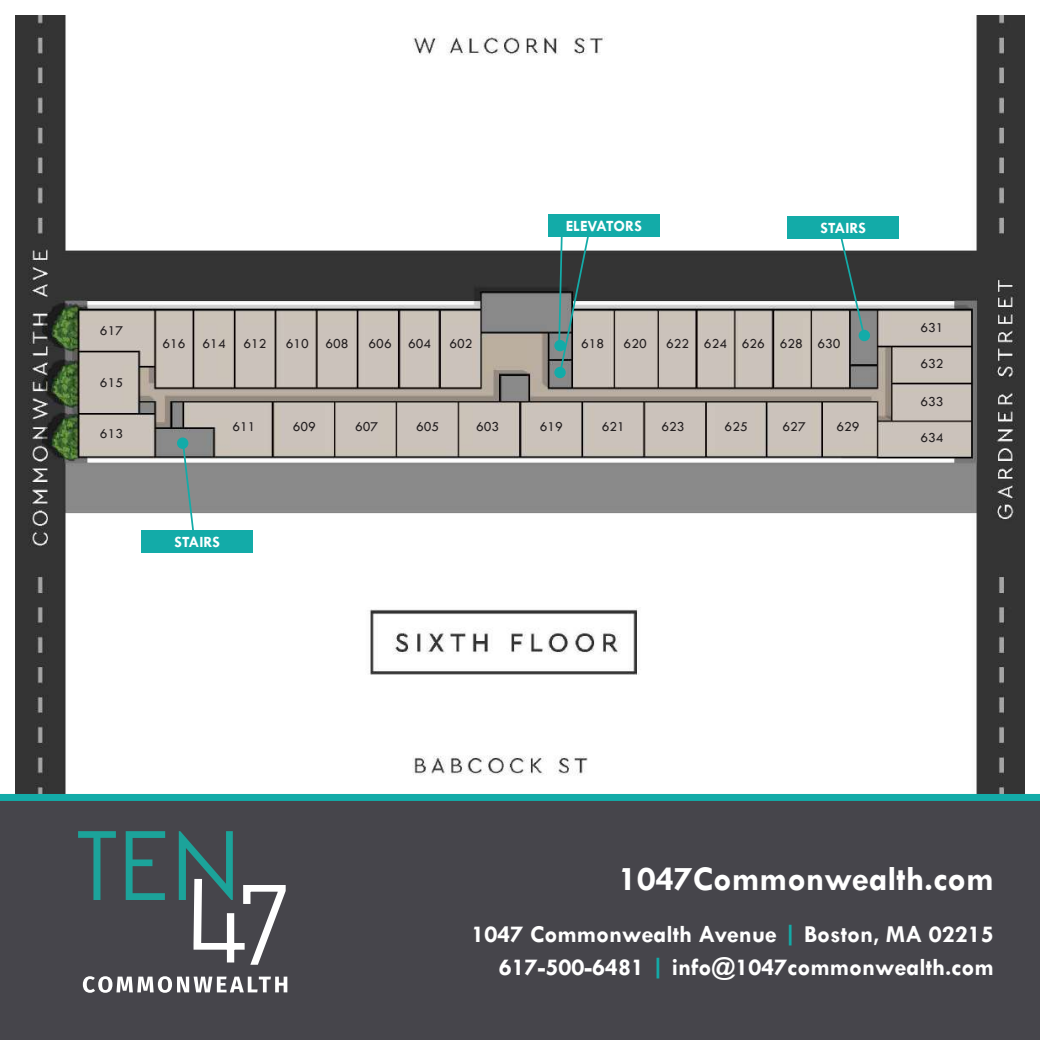
<style>
.page{position:relative;width:1040px;height:1040px;background:#fff}
.page>*{position:absolute;margin:0;border:0;box-sizing:border-box;transform-origin:0 0}
.t1{font:700 35px "Tw Cen";color:#fff}
.t2{font:700 24.5px/33.2px "Tw Cen";color:#fff;text-align:right}
.t3{font:700 15.75px "Tw Cen";color:#fff}
.t4{font:14px "Tw Cen";color:#231f20}
.s1{color:#13aba8}
</style>
<div class="page">
<img style="left:16px;top:15px;width:1008px;height:779px">
<div style="left:0;top:794px;width:1040px;height:246px;background:#46454b"></div>
<svg style="left:78px;top:831px;width:38px;height:69px;background:#3a5d5f"></svg>
<svg style="left:126px;top:831px;width:39px;height:69px;background:#356869"></svg>
<svg style="left:179px;top:831px;width:107px;height:135px;background:#5c686c"></svg>
<svg style="left:83px;top:976px;width:204px;height:16px"></svg>
<svg style="left:554px;top:340px;width:11px;height:11px"></svg>
<div style="left:548px;top:214px;width:111px;height:23px;background:#13aba8"></div>
<div style="left:554px;top:367px;width:11px;height:11px;background:#13aba8;border-radius:50%"></div>
<svg style="left:557px;top:237px;width:34px;height:137px;background:#788785"></svg>
<div style="left:858px;top:330px;width:12px;height:11px;background:#13aba8;border-radius:50%"></div>
<svg style="left:839px;top:239px;width:27px;height:100px;background:#6c7776"></svg>
<div style="left:787px;top:216px;width:112px;height:23px;background:#13aba8"></div>
<svg style="left:181px;top:441px;width:15px;height:89px"></svg>
<div style="left:177px;top:437px;width:11px;height:12px;background:#13aba8;border-radius:50%"></div>
<div style="left:141px;top:530px;width:112px;height:23px;background:#13aba8"></div>
<p class="t4" style="left:100px;top:322px;width:25px">617</p>
<p class="t4" style="left:100px;top:374px;width:25px">615</p>
<p class="t4" style="left:100px;top:425px;width:25px">613</p>
<p class="t4" style="left:162px;top:335px;width:65px">616 614</p>
<p class="t4" style="left:243px;top:335px;width:25px">612</p>
<p class="t4" style="left:286px;top:335px;width:64px">610 608</p>
<p class="t4" style="left:368px;top:335px;width:64px">606 604</p>
<p class="t4" style="left:449px;top:335px;width:25px">602</p>
<p class="t3" style="left:565px;top:216px;width:78px">ELEVATORS</p>
<p class="t3" style="left:820px;top:219px;width:47px">STAIRS</p>
<p class="t4" style="left:581px;top:335px;width:25px">618</p>
<p class="t4" style="left:623px;top:335px;width:25px">620</p>
<p class="t4" style="left:666px;top:335px;width:176px">622 624 626 628 630</p>
<p class="t4" style="left:232px;top:418px;width:25px">611</p>
<p class="t4" style="left:293px;top:418px;width:25px">609</p>
<p class="t4" style="left:355px;top:418px;width:25px">607</p>
<p class="t4" style="left:416px;top:418px;width:25px">605</p>
<p class="t4" style="left:476px;top:418px;width:25px">603</p>
<p class="t4" style="left:540px;top:418px;width:25px">619</p>
<p class="t4" style="left:602px;top:418px;width:25px">621</p>
<p class="t4" style="left:661px;top:418px;width:25px">623</p>
<p class="t4" style="left:724px;top:418px;width:25px">625</p>
<p class="t4" style="left:782px;top:418px;width:25px">627</p>
<p class="t4" style="left:836px;top:418px;width:25px">629</p>
<p class="t3" style="left:174px;top:532px;width:47px">STAIRS</p>
<p class="t4" style="left:920px;top:319px;width:25px">631</p>
<p class="t4" style="left:920px;top:355px;width:25px">632</p>
<p class="t4" style="left:920px;top:393px;width:25px">633</p>
<p class="t4" style="left:920px;top:429px;width:25px">634</p>
<h1 class="t1" style="left:618px;top:857px;width:377px">1047Commonwealth.com</h1>
<h2 class="t2" style="left:471px;top:917px;width:524px">1047 Commonwealth Avenue <span class="s1">|</span> Boston, MA 02215<br>617-500-6481 <span class="s1">|</span> info@1047commonwealth.com</h2>
</div>
